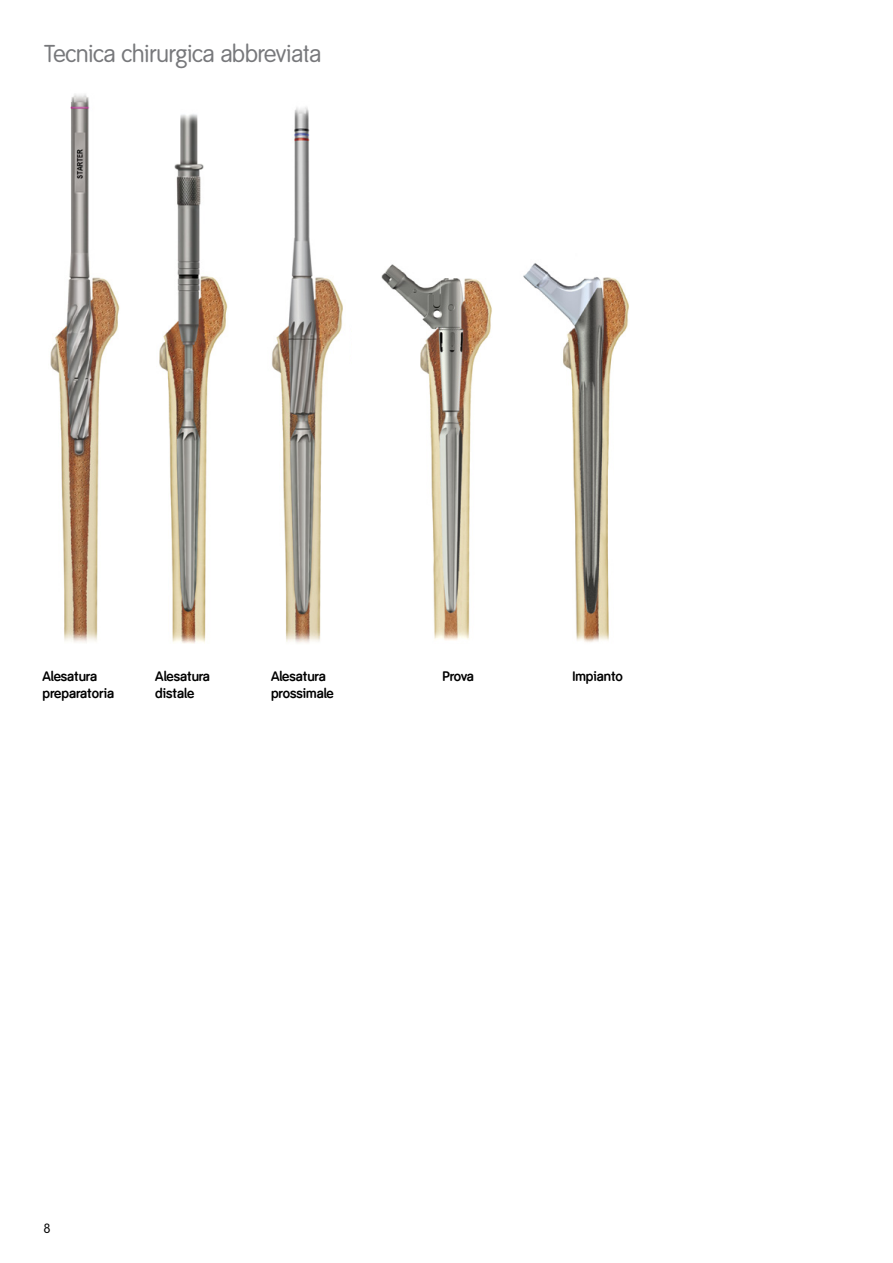
<style>
.page{position:relative;width:893px;height:1263px;background:#fff}
.page>*{position:absolute;margin:0;border:0;box-sizing:border-box;transform-origin:0 0}
.t1{font:24px "Smith&Nephew";color:#77787b}
.t2{font:700 13.5px/16.5px "Smith&Nephew";color:#000}
.t3{font:13.5px "Smith&Nephew";color:#000}
</style>
<div class="page">
<img style="left:50px;top:94px;width:70px;height:549px">
<img style="left:159px;top:114px;width:69px;height:530px">
<img style="left:272px;top:107px;width:71px;height:536px">
<img style="left:381px;top:264px;width:111px;height:376px">
<img style="left:523px;top:263px;width:106px;height:380px">
<h1 class="t1" style="left:44px;top:39px;width:279px">Tecnica chirurgica abbreviata</h1>
<p class="t2" style="left:42px;top:669px;width:73px">Alesatura preparatoria</p>
<p class="t2" style="left:155px;top:669px;width:56px">Alesatura</p>
<p class="t2" style="left:442px;top:669px;width:33px">Prova</p>
<p class="t2" style="left:572px;top:669px;width:52px">Impianto</p>
<p class="t2" style="left:155px;top:685px;width:40px">distale</p>
<p class="t2" style="left:271px;top:669px;width:64px">Alesatura prossimale</p>
<p class="t3" style="left:44px;top:1221px;width:9px">8</p>
</div>
